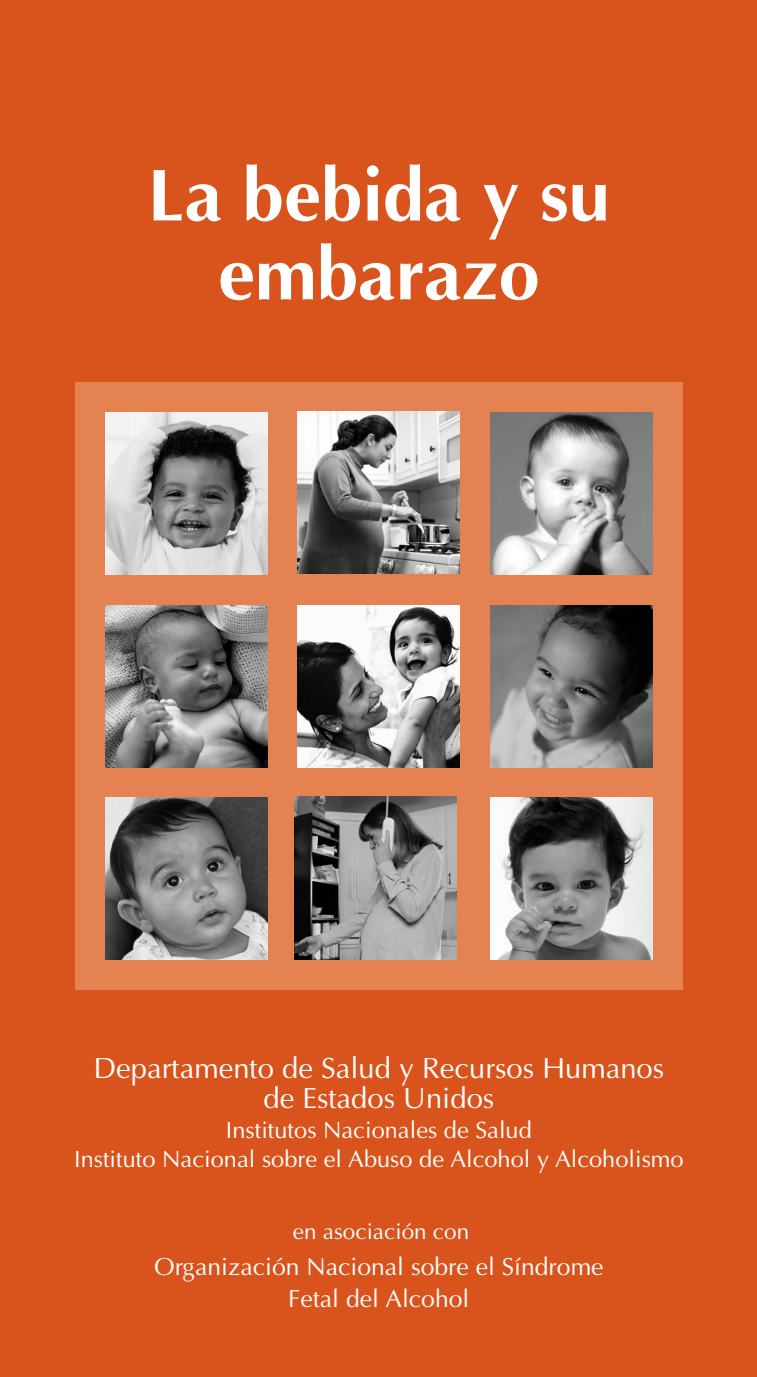
<style>
.page{position:relative;width:757px;height:1377px;background:#fff}
.page>*{position:absolute;margin:0;border:0;box-sizing:border-box;transform-origin:0 0}
.t1{font:700 74.25px/78.8px "Optima";color:#fff;text-align:center}
.t2{font:29.25px/29.5px "Optima";color:#fff;text-align:center}
.t3{font:24.75px/31.5px "Optima";color:#fff;text-align:center}
.t4{font:23.62px/29.5px "Optima";color:#fff;text-align:center}
.t5{font:22.5px "Optima";color:#fff}
</style>
<div class="page">
<hr style="left:0;top:106px;width:757px;height:2px;background:#eca178">
<hr style="left:0;top:1323px;width:757px;height:2px;background:#ec9f77">
<div style="left:1px;top:0;width:756px;height:1376px;background:#d9531c"></div>
<div style="left:75px;top:382px;width:607px;height:608px;background:#e48351"></div>
<img style="left:105px;top:413px;width:162px;height:162px">
<img style="left:105px;top:605px;width:162px;height:162px">
<img style="left:105px;top:797px;width:162px;height:162px">
<img style="left:295px;top:797px;width:162px;height:162px">
<img style="left:298px;top:605px;width:162px;height:162px">
<img style="left:298px;top:412px;width:162px;height:162px">
<img style="left:490px;top:413px;width:162px;height:162px">
<img style="left:490px;top:605px;width:162px;height:162px">
<img style="left:491px;top:797px;width:161px;height:162px">
<h1 class="t1" style="left:148px;top:155px;width:464px">La bebida y su embarazo</h1>
<p class="t2" style="left:94px;top:1053px;width:572px">Departamento de Salud y Recursos Humanos de Estados Unidos</p>
<p class="t4" style="left:74px;top:1114px;width:611px">Institutos Nacionales de Salud<br>Instituto Nacional sobre el Abuso de Alcohol y Alcoholismo</p>
<p class="t5" style="left:293px;top:1218px;width:178px">en asociación con</p>
<p class="t3" style="left:154px;top:1250px;width:451px">Organización Nacional sobre el Síndrome<br>Fetal del Alcohol</p>
</div>
